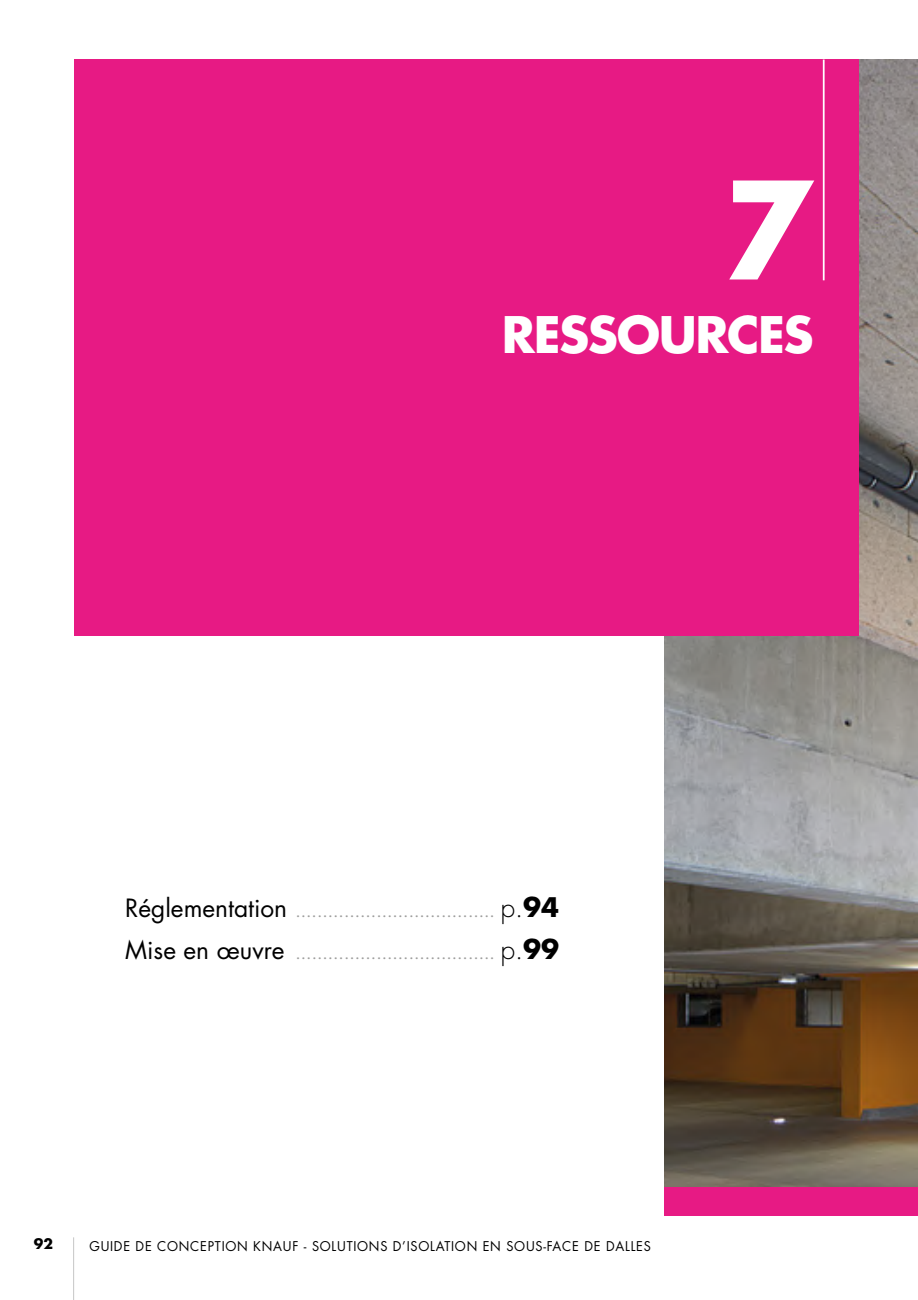
<style>
.page{position:relative;width:918px;height:1300px;background:#fff}
.page>*{position:absolute;margin:0;border:0;box-sizing:border-box;transform-origin:0 0}
.t1{font:700 131.25px "Futura Std";color:#fff}
.t2{font:700 49px "Futura Std";letter-spacing:-.03em;color:#fff}
.t3{font:17.5px "Futura Std";color:#9d9d9c}
.t4{font:700 14px "Futura Std";color:#000}
.t5{font:13.12px "Futura Std";letter-spacing:.06em;color:#000}
.s1{font-size:24.5px;color:#000}
.s2{font-weight:300;font-size:26.25px;color:#000}
.s3{font-weight:700;font-size:26.25px;color:#000}
</style>
<div class="page">
<hr style="left:73px;top:1237px;width:1px;height:63px;background:#c6c6c6">
<img style="left:665px;top:60px;width:253px;height:1127px">
<div style="left:665px;top:1187px;width:253px;height:28px;background:#e71a84"></div>
<div style="left:74px;top:60px;width:784px;height:576px;background:#e71a84"></div>
<hr style="left:823px;top:60px;width:1px;height:220px;background:#fff">
<h1 class="t1" style="left:724px;top:143px;width:92px">7</h1>
<h2 class="t2" style="left:502px;top:302px;width:313px">RESSOURCES</h2>
<p class="t3" style="left:125px;top:900px;width:436px"><span class="s1">Réglementation</span> ..................................... <span class="s2">p.</span><span class="s3">94</span></p>
<p class="t3" style="left:125px;top:941px;width:436px"><span class="s1">Mise en œuvre</span> ..................................... <span class="s2">p.</span><span class="s3">99</span></p>
<p class="t4" style="left:34px;top:1234px;width:21px">92</p>
<p class="t5" style="left:89px;top:1237px;width:563px">GUIDE DE CONCEPTION KNAUF - SOLUTIONS D’ISOLATION EN SOUS-FACE DE DALLES</p>
</div>
